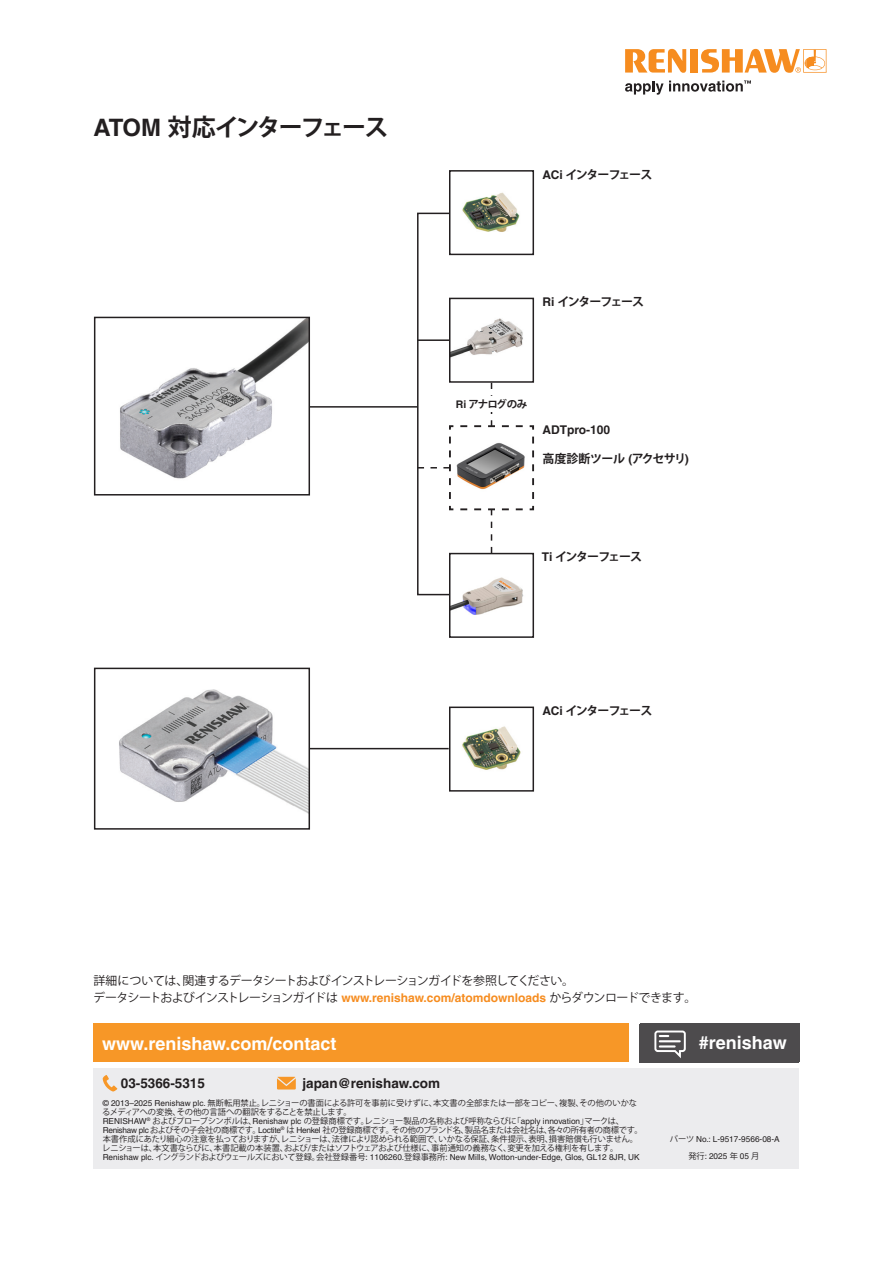
<style>
.page{position:relative;width:893px;height:1263px;background:#fff}
.page>*{position:absolute;margin:0;border:0;box-sizing:border-box;transform-origin:0 0}
.Heading_1__16pt_Bold{font:700 24px "Koz Go Std";letter-spacing:-.08em;color:#231f20}
.back_page_URL_white___hashtag{font:700 18px "Helvetica LT Pro";color:#fff}
.back_page_contact_details{font:700 13.5px "Helvetica LT Pro";color:#231f20}
._8pt_Body_Text{font:12px/16.5px "Koz Go Std";letter-spacing:-.05em;color:#231f20}
._8pt_Body_Text_Bold{font:700 12px "Koz Go Std";letter-spacing:-.11em;color:#231f20}
.Figure_annotation{font:700 12px "Koz Go Std";letter-spacing:-.04em;color:#231f20}
.Figure_annotation-2{font:700 12px "Helvetica LT Pro";color:#231f20}
._8pt_Body_Text_Bold-2{font:700 10.5px "Koz Go Std";letter-spacing:-.09em;color:#231f20}
.Disclaimer{font:8.25px/9px "Koz Go Std";letter-spacing:-.03em;color:#231f20}
.Disclaimer-2{font:8.25px/9px "Koz Go Std";color:#231f20}
.Disclaimer-3{font:8.25px "Helvetica LT Pro";color:#231f20}
.Part_No{font:8.25px "Helvetica LT Pro";color:#231f20}
.s1{font-family:"Helvetica LT Pro"}
.s2{font-family:"Helvetica LT Pro";font-weight:700;color:#f68c1f}
.s3{font-family:"Koz Go Std"}
</style>
<div class="page">
<div style="left:94px;top:1068px;width:705px;height:101px;background:#ececee"></div>
<svg style="left:103px;top:1075px;width:14px;height:16px"></svg>
<svg style="left:277px;top:1077px;width:19px;height:12px"></svg>
<div style="left:639px;top:1024px;width:160px;height:38px;background:#4d4b4d"></div>
<svg style="left:654px;top:1030px;width:32px;height:28px"></svg>
<div style="left:94px;top:1024px;width:535px;height:38px;background:#f79727"></div>
<img style="left:119px;top:689px;width:188px;height:124px">
<div style="left:94px;top:668px;width:216px;height:162px;border:2px solid #231f20"></div>
<img style="left:120px;top:320px;width:187px;height:159px">
<div style="left:94px;top:317px;width:216px;height:178px;border:2px solid #231f20"></div>
<img style="left:452px;top:577px;width:72px;height:38px">
<div style="left:449px;top:553px;width:85px;height:85px;border:2px solid #231f20"></div>
<img style="left:452px;top:318px;width:71px;height:39px">
<div style="left:449px;top:298px;width:85px;height:85px;border:2px solid #231f20"></div>
<hr style="left:309px;top:406px;width:109px;height:2px;background:#231f20">
<div style="left:417px;top:213px;width:33px;height:382px;border:2px solid #231f20"></div>
<hr style="left:310px;top:748px;width:139px;height:1px;background:#231f20">
<img style="left:462px;top:192px;width:58px;height:40px">
<div style="left:449px;top:170px;width:85px;height:85px;border:2px solid #231f20"></div>
<img style="left:462px;top:726px;width:59px;height:44px">
<div style="left:449px;top:706px;width:85px;height:86px;border:2px solid #231f20"></div>
<svg style="left:418px;top:383px;width:117px;height:170px"></svg>
<hr style="left:418px;top:339px;width:31px;height:2px;background:#231f20">
<div style="left:429px;top:396px;width:125px;height:16px;background:#fff"></div>
<svg style="left:625px;top:49px;width:61px;height:24px"></svg>
<div style="left:690px;top:49px;width:8px;height:24px;background:#f68c1f"></div>
<svg style="left:701px;top:49px;width:125px;height:24px"></svg>
<svg style="left:625px;top:80px;width:126px;height:15px"></svg>
<p class="Heading_1__16pt_Bold" style="left:94px;top:112px;width:297px"><span class="s1">ATOM</span> 対応インターフェース</p>
<p class="_8pt_Body_Text_Bold" style="left:543px;top:167px;width:111px"><span class="s1">ACi</span> インターフェース</p>
<p class="_8pt_Body_Text_Bold" style="left:543px;top:294px;width:103px"><span class="s1">Ri</span> インターフェース</p>
<p class="_8pt_Body_Text_Bold-2" style="left:456px;top:397px;width:73px"><span class="s1">Ri</span> アナログのみ</p>
<p class="Figure_annotation-2" style="left:543px;top:422px;width:69px">ADTpro-100</p>
<p class="Figure_annotation" style="left:543px;top:451px;width:148px">高度診断ツール <span class="s1">(</span>アクセサリ<span class="s1">)</span></p>
<p class="_8pt_Body_Text_Bold" style="left:542px;top:549px;width:102px"><span class="s1">Ti</span> インターフェース</p>
<p class="_8pt_Body_Text_Bold" style="left:543px;top:703px;width:111px"><span class="s1">ACi</span> インターフェース</p>
<p class="_8pt_Body_Text" style="left:93px;top:973px;width:605px">詳細については、関連するデータシートおよびインストレーションガイドを参照してください。<br>データシートおよびインストレーションガイドは <span class="s2">www.renishaw.com/atomdownloads</span> からダウンロードできます。</p>
<p class="back_page_URL_white___hashtag" style="left:102px;top:1033px;width:236px">www.renishaw.com/contact</p>
<p class="back_page_contact_details" style="left:121px;top:1075px;width:86px">03-5366-5315</p>
<p class="back_page_contact_details" style="left:302px;top:1075px;width:139px">japan@renishaw.com</p>
<h2 class="back_page_URL_white___hashtag" style="left:699px;top:1032px;width:89px">#renishaw</h2>
<p class="Disclaimer-2" style="left:102px;top:1099px;width:536px"><span class="s1">© 2013–2025 Renishaw plc.</span> 無断転用禁止。レニショーの書面による許可を事前に受けずに、本文書の全部または一部をコピー、複製、その他のいかなるメディアへの変換、その他の言語への翻訳をすることを禁止します。</p>
<p class="Disclaimer" style="left:103px;top:1117px;width:541px"><span class="s1">RENISHAW</span><sup>®</sup> およびプローブシンボルは、<span class="s1">Renishaw plc</span> の登録商標です。レニショー製品の名称および呼称ならびに「<span class="s1">apply innovation</span>」マークは、<br><span class="s1">Renishaw plc</span> およびその子会社の商標です。<span class="s1">Loctite</span><sup>®</sup> は <span class="s1">Henkel</span> 社の登録商標です。その他のブランド名、製品名または会社名は、各々の所有者の商標です。</p>
<p class="Disclaimer" style="left:102px;top:1135px;width:537px">本書作成にあたり細心の注意を払っておりますが、レニショーは、法律により認められる範囲で、いかなる保証、条件提示、表明、損害賠償も行いません。レニショーは、本文書ならびに、本書記載の本装置、および/またはソフトウェアおよび仕様に、事前通知の義務なく、変更を加える権利を有します。</p>
<p class="Disclaimer-3" style="left:103px;top:1152px;width:539px">Renishaw plc. <span class="s3">イングランドおよびウェールズにおいて登録。会社登録番号</span>: 1106260.<span class="s3">登録事務所</span>: New Mills, Wotton-under-Edge, Glos, GL12 8JR, UK</p>
<p class="Part_No" style="left:670px;top:1134px;width:111px"><span class="s3">パーツ</span> No.: L-9517-9566-08-A</p>
<p class="Part_No" style="left:688px;top:1151px;width:72px"><span class="s3">発行</span>: 2025 <span class="s3">年</span> 05 <span class="s3">月</span></p>
</div>
